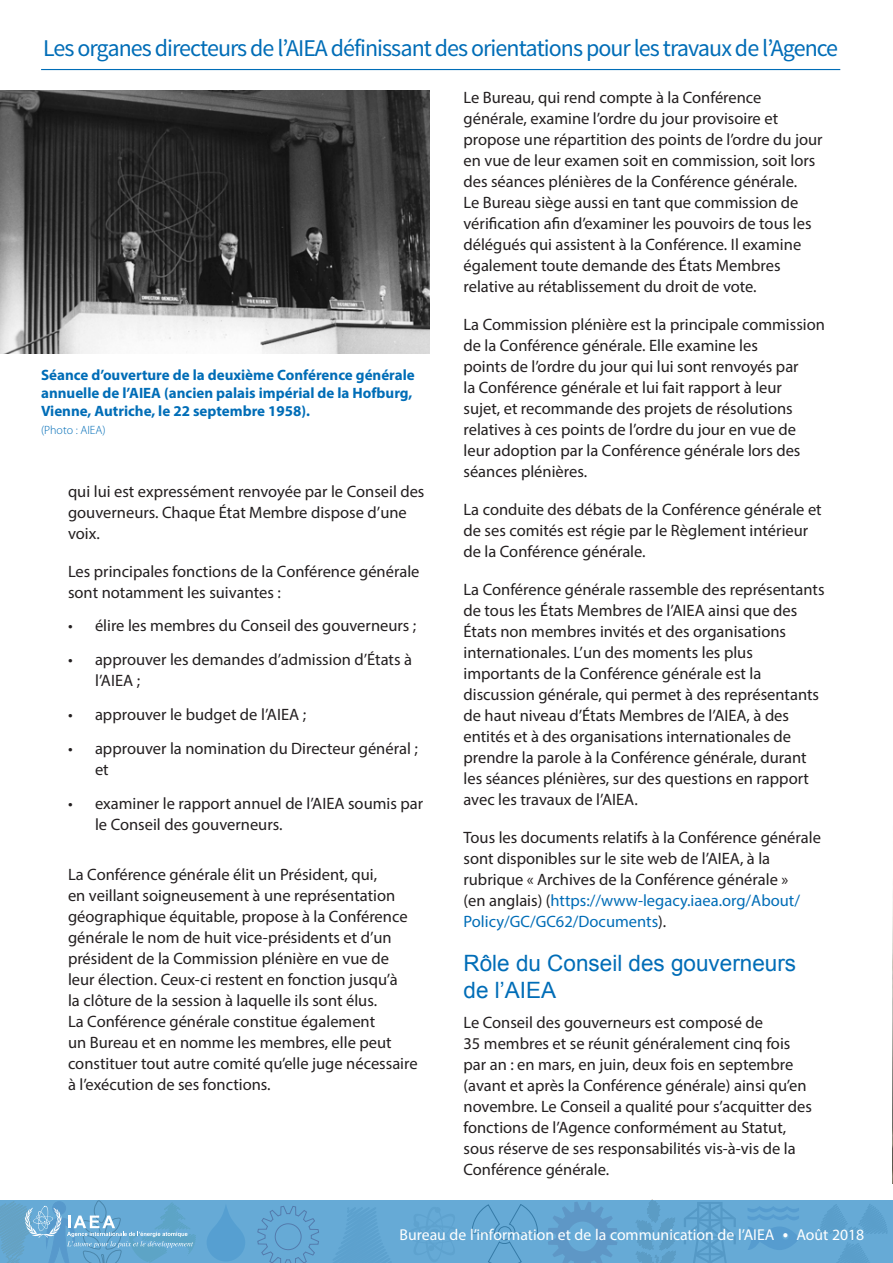
<style>
.page{position:relative;width:893px;height:1263px;background:#fff}
.page>*{position:absolute;margin:0;border:0;box-sizing:border-box;transform-origin:0 0}
.t1{font:24px "Source Sans Pro";letter-spacing:-.04em;color:#006db7}
.Subhead_01{font:22.5px/27px "Arial";color:#006db7}
.t2{font:18px "Myriad Pro";color:#fff}
.Body_text{font:16.5px/21px "Myriad Pro";color:#231f20}
.body{font:15.75px "Myriad Pro";color:#fff}
.t3{font:700 15px/18px "Myriad Pro";color:#006db7}
.t4{font:300 12px "Myriad Pro";color:#006db7}
.s1{color:#006db7}
.s2{font-family:"Source Sans Pro";font-size:18px}
</style>
<div class="page">
<hr style="left:41px;top:69px;width:799px;height:1px;background:#006db7">
<img style="left:0;top:91px;width:429px;height:262px">
<img style="left:892px;top:894px;width:1px;height:289px">
<svg style="left:196px;top:1200px;width:697px;height:63px;background:#62a6d2"></svg>
<svg style="left:0;top:1200px;width:196px;height:63px;background:#6dacd3"></svg>
<div style="left:207px;top:1203px;width:38px;height:58px;background:#66aad6"></div>
<p class="t1" style="left:43px;top:33px;width:796px">Les organes directeurs de l’AIEA définissant des orientations pour les travaux de l’Agence</p>
<p class="t3" style="left:41px;top:365px;width:375px">Séance d’ouverture de la deuxième Conférence générale annuelle de l’AIEA (ancien palais impérial de la Hofburg,<br>Vienne, Autriche, le 22 septembre 1958).</p>
<p class="t4" style="left:41px;top:423px;width:66px">(Photo : AIEA)</p>
<p class="Body_text" style="left:68px;top:480px;width:358px">qui lui est expressément renvoyée par le Conseil des gouverneurs. Chaque État Membre dispose d’une voix.</p>
<p class="Body_text" style="left:68px;top:560px;width:353px">Les principales fonctions de la Conférence générale sont notamment les suivantes :</p>
<p class="Body_text" style="left:68px;top:615px;width:350px">• élire les membres du Conseil des gouverneurs ;</p>
<p class="Body_text" style="left:95px;top:649px;width:319px;text-indent:-27px">• approuver les demandes d’admission d’États à l’AIEA ;</p>
<p class="Body_text" style="left:68px;top:704px;width:240px">• approuver le budget de l’AIEA ;</p>
<p class="Body_text" style="left:95px;top:737px;width:324px;text-indent:-27px">• approuver la nomination du Directeur général ; et</p>
<p class="Body_text" style="left:95px;top:792px;width:330px;text-indent:-27px">• examiner le rapport annuel de l’AIEA soumis par le Conseil des gouverneurs.</p>
<p class="Body_text" style="left:68px;top:864px;width:351px">La Conférence générale élit un Président, qui,<br>en veillant soigneusement à une représentation géographique équitable, propose à la Conférence générale le nom de huit vice-présidents et d’un président de la Commission plénière en vue de leur élection. Ceux-ci restent en fonction jusqu’à<br>la clôture de la session à laquelle ils sont élus.<br>La Conférence générale constitue également<br>un Bureau et en nomme les membres, elle peut constituer tout autre comité qu’elle juge nécessaire à l’exécution de ses fonctions.</p>
<p class="Body_text" style="left:463px;top:87px;width:361px">Le Bureau, qui rend compte à la Conférence générale, examine l’ordre du jour provisoire et propose une répartition des points de l’ordre du jour en vue de leur examen soit en commission, soit lors des séances plénières de la Conférence générale.<br>Le Bureau siège aussi en tant que commission de vérification afin d’examiner les pouvoirs de tous les délégués qui assistent à la Conférence. Il examine également toute demande des États Membres relative au rétablissement du droit de vote.</p>
<p class="Body_text" style="left:463px;top:314px;width:363px">La Commission plénière est la principale commission de la Conférence générale. Elle examine les<br>points de l’ordre du jour qui lui sont renvoyés par<br>la Conférence générale et lui fait rapport à leur<br>sujet, et recommande des projets de résolutions relatives à ces points de l’ordre du jour en vue de leur adoption par la Conférence générale lors des séances plénières.</p>
<p class="Body_text" style="left:463px;top:499px;width:360px">La conduite des débats de la Conférence générale et de ses comités est régie par le Règlement intérieur de la Conférence générale.</p>
<p class="Body_text" style="left:463px;top:579px;width:363px">La Conférence générale rassemble des représentants de tous les États Membres de l’AIEA ainsi que des États non membres invités et des organisations internationales. L’un des moments les plus importants de la Conférence générale est la discussion générale, qui permet à des représentants de haut niveau d’États Membres de l’AIEA, à des entités et à des organisations internationales de prendre la parole à la Conférence générale, durant les séances plénières, sur des questions en rapport avec les travaux de l’AIEA.</p>
<p class="Body_text" style="left:463px;top:827px;width:359px">Tous les documents relatifs à la Conférence générale sont disponibles sur le site web de l’AIEA, à la rubrique « Archives de la Conférence générale »<br>(en anglais) (<span class="s1">https://www-legacy.iaea.org/About/ Policy/GC/GC62/Documents</span>).</p>
<p class="Subhead_01" style="left:463px;top:950px;width:334px">Rôle du Conseil des gouverneurs de l’AIEA</p>
<p class="Body_text" style="left:463px;top:1011px;width:350px">Le Conseil des gouverneurs est composé de<br>35 membres et se réunit généralement cinq fois par an : en mars, en juin, deux fois en septembre (avant et après la Conférence générale) ainsi qu’en novembre. Le Conseil a qualité pour s’acquitter des fonctions de l’Agence conformément au Statut, sous réserve de ses responsabilités vis-à-vis de la Conférence générale.</p>
<p class="t2" style="left:353px;top:1219px;width:519px">IAEA Office of Public Information and Communication • August 2018</p>
<p class="body" style="left:400px;top:1225px;width:466px">Bureau de l’information et de la communication de l’AIEA <span class="s2">•</span> Août 2018</p>
</div>
